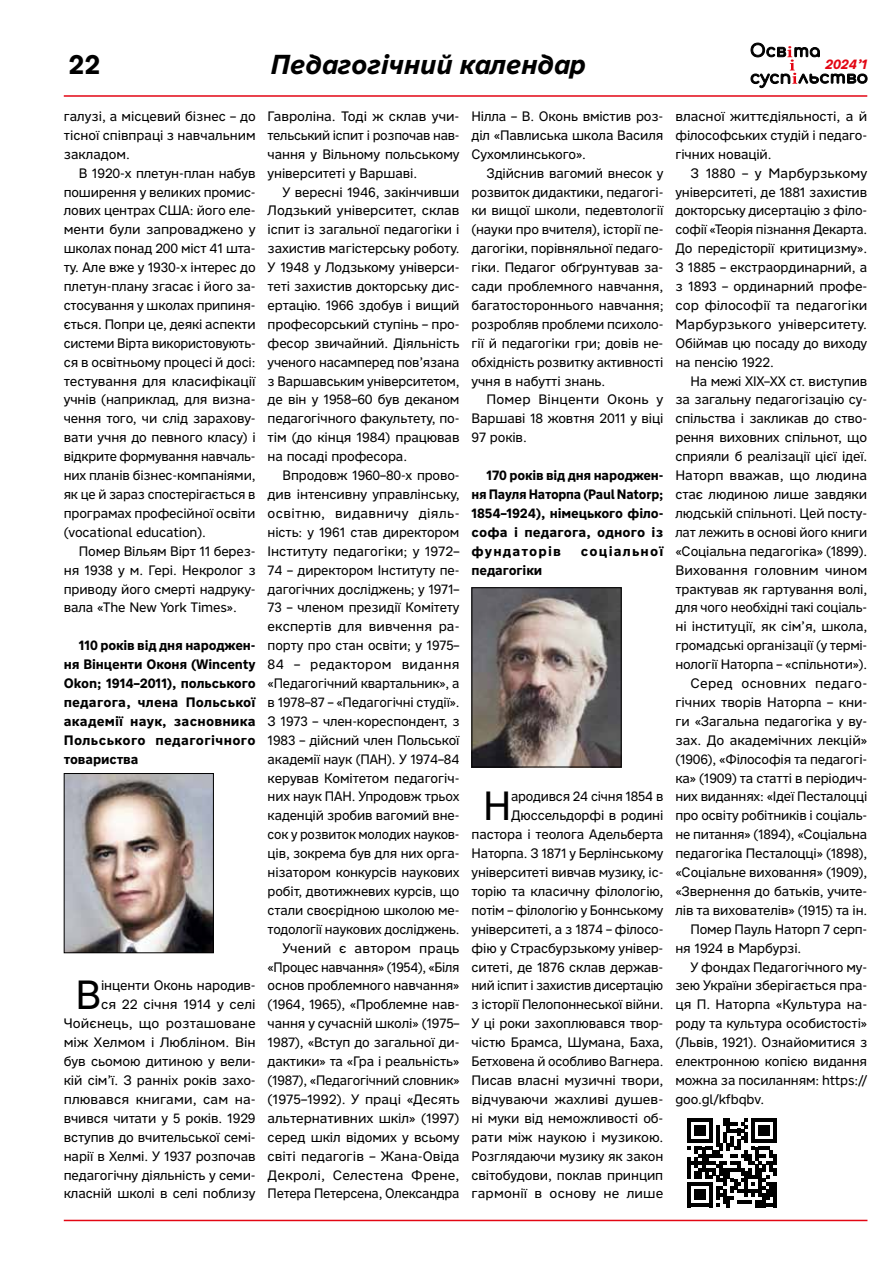
<style>
.page{position:relative;width:893px;height:1263px;background:#fff}
.page>*{position:absolute;margin:0;border:0;box-sizing:border-box;transform-origin:0 0}
.t1{font:40.05px "Nort";color:#000}
.t2{font:italic 700 27px "Nort";color:#000}
.t3{font:700 27px "Nort";color:#000}
.t4{font:13.5px/18.9px "Nort";letter-spacing:-.01em;color:#000;text-align:justify}
.t5{font:700 13.5px/18.9px "Nort";letter-spacing:.005em;color:#000;text-align:justify}
.t6{font:13.5px "Nort";letter-spacing:.02em;color:#000}
.t7{font:700 13.5px "Nort";letter-spacing:.08em;color:#000}
.t8{font:italic 700 13.5px "Nort";color:#e30613}
</style>
<div class="page">
<hr style="left:64px;top:95px;width:803px;height:2px;background:#e30613">
<svg style="left:751px;top:43px;width:116px;height:45px"></svg>
<hr style="left:64px;top:1220px;width:803px;height:1px;background:#e30613">
<img style="left:66px;top:775px;width:146px;height:176px">
<div style="left:64px;top:773px;width:150px;height:180px;border:1px solid #000"></div>
<img style="left:473px;top:589px;width:146px;height:176px">
<div style="left:471px;top:587px;width:150px;height:180px;border:1px solid #000"></div>
<svg style="left:687px;top:1118px;width:89px;height:89px"></svg>
<h2 class="t3" style="left:69px;top:46px;width:33px">22</h2>
<h2 class="t2" style="left:271px;top:46px;width:317px">Педагогічний календар</h2>
<p class="t8" style="left:825px;top:55px;width:44px">2024’1</p>
<p class="t4" style="left:64px;top:106px;width:193px">галузі, а місцевий бізнес – до тісної співпраці з навчальним закладом.</p>
<p class="t4" style="left:64px;top:163px;width:193px;text-indent:15px">В 1920-х плетун-план набув поширення у великих промис&shy;лових центрах США: його еле&shy;менти були запроваджено у школах понад 200 міст 41 шта&shy;ту. Але вже у 1930-х інтерес до плетун-плану згасає і його за&shy;стосування у школах припиня&shy;ється. Попри це, деякі аспекти системи Вірта використовують&shy;ся в освітньому процесі й досі: тестування для класифікації учнів (наприклад, для визна&shy;чення того, чи слід зарахову&shy;вати учня до певного класу) і відкрите формування навчаль&shy;них планів бізнес-компаніями, як це й зараз спостерігається в програмах професійної освіти (vocational education).</p>
<p class="t4" style="left:64px;top:541px;width:193px;text-indent:15px">Помер Вільям Вірт 11 берез&shy;ня 1938 у м. Гері. Некролог з приводу його смерті надруку&shy;вала «The New York Times».</p>
<p class="t5" style="left:64px;top:636px;width:193px;text-indent:15px">110 років від дня народжен&shy;ня Вінценти Оконя (Wincenty Okon; 1914–2011), польського педагога, члена Польської академії наук, засновника Польського педагогічного товариства</p>
<p class="t4" style="left:471px;top:106px;width:193px">Нілла – В. Оконь вмістив роз&shy;діл «Павлиська школа Василя Сухомлинського».</p>
<p class="t4" style="left:471px;top:163px;width:193px;text-indent:15px">Здійснив вагомий внесок у розвиток дидактики, педагогі&shy;ки вищої школи, педевтології (науки про вчителя), історії пе&shy;дагогіки, порівняльної педаго&shy;гіки. Педагог обґрунтував за&shy;сади проблемного навчання, багатостороннього навчання; розробляв проблеми психоло&shy;гії й педагогіки гри; довів не&shy;обхідність розвитку активності учня в набутті знань.</p>
<p class="t4" style="left:471px;top:390px;width:193px;text-indent:15px">Помер Вінценти Оконь у Варшаві 18 жовтня 2011 у віці 97 років.</p>
<p class="t5" style="left:471px;top:466px;width:193px;text-indent:15px">170 років від дня народжен&shy;ня Пауля Наторпа (Paul Natorp; 1854–1924), німецького філо&shy;софа і педагога, одного із фундаторів</p>
<p class="t4" style="left:675px;top:106px;width:193px">власної життєдіяльності, а й філософських студій і педаго&shy;гічних новацій.</p>
<p class="t4" style="left:675px;top:163px;width:193px;text-indent:15px">З 1880 – у Марбурзькому університеті, де 1881 захистив докторську дисертацію з філо&shy;софії «Теорія пізнання Декарта.<br>До передісторії критицизму».<br>З 1885 – екстраординарний, а з 1893 – ординарний профе&shy;сор філософії та педагогіки Марбурзького університету.<br>Обіймав цю посаду до виходу на пенсію 1922.</p>
<p class="t4" style="left:690px;top:371px;width:178px">На межі ХІХ–XX ст. виступив</p>
<p class="t4" style="left:675px;top:390px;width:193px">за загальну педагогізацію су-</p>
<p class="t4" style="left:675px;top:409px;width:193px">спільства і закликав до ство-</p>
<p class="t4" style="left:675px;top:428px;width:193px">рення виховних спільнот, що</p>
<p class="t4" style="left:675px;top:447px;width:193px">сприяли б реалізації цієї ідеї.</p>
<p class="t4" style="left:675px;top:465px;width:193px">Наторп вважав, що людина</p>
<p class="t4" style="left:675px;top:484px;width:193px">стає людиною лише завдяки</p>
<p class="t4" style="left:675px;top:503px;width:193px">людській спільноті. Цей посту-</p>
<p class="t4" style="left:675px;top:522px;width:193px">лат лежить в основі його книги</p>
<p class="t4" style="left:675px;top:541px;width:193px">«Соціальна педагогіка» (1899).</p>
<p class="t4" style="left:675px;top:560px;width:193px">Виховання головним чином</p>
<p class="t4" style="left:675px;top:579px;width:193px">трактував як гартування волі,</p>
<p class="t4" style="left:675px;top:598px;width:193px">для чого необхідні такі соціаль-</p>
<p class="t4" style="left:675px;top:617px;width:193px">ні інституції, як сім’я, школа,</p>
<p class="t4" style="left:675px;top:636px;width:193px">громадські організації (у термі-</p>
<p class="t4" style="left:675px;top:654px;width:193px">нології Наторпа – «спільноти»).</p>
<p class="t6" style="left:690px;top:674px;width:178px">Серед основних педаго-</p>
<p class="t4" style="left:675px;top:692px;width:193px">гічних творів Наторпа – кни-</p>
<p class="t4" style="left:675px;top:711px;width:193px">ги «Загальна педагогіка у ву-</p>
<p class="t4" style="left:675px;top:730px;width:193px">зах. До академічних лекцій»</p>
<p class="t4" style="left:675px;top:749px;width:193px">(1906), «Філософія та педагогі-</p>
<p class="t4" style="left:675px;top:768px;width:193px">ка» (1909) та статті в періодич-</p>
<p class="t4" style="left:675px;top:787px;width:193px">них виданнях: «Ідеї Песталоцці</p>
<p class="t4" style="left:675px;top:806px;width:193px">про освіту робітників і соціаль-</p>
<p class="t4" style="left:675px;top:825px;width:193px">не питання» (1894), «Соціальна</p>
<p class="t4" style="left:675px;top:843px;width:193px">педагогіка Песталоцці» (1898),</p>
<p class="t4" style="left:675px;top:862px;width:193px">«Соціальне виховання» (1909),</p>
<p class="t4" style="left:675px;top:881px;width:193px">«Звернення до батьків, учите-</p>
<p class="t4" style="left:675px;top:900px;width:193px">лів та вихователів» (1915) та ін.</p>
<p class="t4" style="left:690px;top:919px;width:178px">Помер Пауль Наторп 7 серп-</p>
<p class="t4" style="left:675px;top:938px;width:127px">ня 1924 в Марбурзі.</p>
<p class="t4" style="left:690px;top:957px;width:178px">У фондах Педагогічного му-</p>
<p class="t4" style="left:675px;top:976px;width:193px">зею України зберігається пра-</p>
<p class="t4" style="left:675px;top:995px;width:193px">ця П. Наторпа «Культура на-</p>
<p class="t4" style="left:675px;top:1014px;width:193px">роду та культура особистості»</p>
<p class="t4" style="left:675px;top:1032px;width:193px">(Львів, 1921). Ознайомитися з</p>
<p class="t4" style="left:675px;top:1051px;width:193px">електронною копією видання</p>
<p class="t4" style="left:675px;top:1070px;width:193px">можна за посиланням: https://</p>
<p class="t4" style="left:675px;top:1089px;width:90px">goo.gl/kfbqbv.</p>
<p class="t4" style="left:268px;top:106px;width:193px">Гавроліна. Тоді ж склав учи&shy;тельський іспит і розпочав нав&shy;чання у Вільному польському університеті у Варшаві.</p>
<p class="t4" style="left:268px;top:182px;width:193px;text-indent:15px">У вересні 1946, закінчивши Лодзький університет, склав іспит із загальної педагогіки і захистив магістерську роботу.<br>У 1948 у Лодзькому універси&shy;теті захистив докторську дис&shy;ертацію. 1966 здобув і вищий професорський ступінь – про&shy;фесор звичайний. Діяльність ученого насамперед пов’язана з Варшавським університетом, де він у 1958–60 був деканом педагогічного факультету, по&shy;тім (до кінця 1984) працював на посаді професора.</p>
<p class="t4" style="left:268px;top:465px;width:193px;text-align:right">Впродовж 1960–80-х прово&shy;див інтенсивну управлінську, освітню, видавничу діяль&shy;ність: у 1961 став директором<br>Інституту педагогіки; у 1972–<br>74 – директором Інституту пе&shy;дагогічних досліджень; у 1971–<br>73 – членом президії Комітету експертів для вивчення ра&shy;порту про стан освіти; у 1975–<br>84 – редактором видання «Педагогічний квартальник», а в 1978–87 – «Педагогічні студії».<br>З 1973 – член-кореспондент, з<br>1983 – дійсний член Польської академії наук (ПАН). У 1974–84 керував Комітетом педагогіч&shy;них наук ПАН. Упродовж трьох каденцій зробив вагомий вне&shy;сок у розвиток молодих науков&shy;ців, зокрема був для них орга&shy;нізатором конкурсів наукових робіт, двотижневих курсів, що стали своєрідною школою ме&shy;тодології наукових досліджень.<br>Учений є автором праць «Процес навчання» (1954), «Біля основ проблемного навчання» (1964, 1965), «Проблемне нав&shy;чання у сучасній школі» (1975–<br>1987), «Вступ до загальної ди&shy;дактики» та «Гра і реальність» (1987), «Педагогічний словник» (1975–1992). У праці «Десять альтернативних шкіл» (1997) серед шкіл відомих у всьому світі педагогів – Жана-Овіда<br>Декролі, Селестена Френе,<br>Петера Петерсена, Олександра</p>
<p class="t7" style="left:581px;top:542px;width:84px">соціальної</p>
<p class="t5" style="left:471px;top:560px;width:72px">педагогіки</p>
<p class="t4" style="left:471px;top:787px;width:193px;text-align:right">ародився 24 січня 1854 в<br>Дюссельдорфі в родині пастора і теолога Адельберта<br>Наторпа. З 1871 у Берлінському університеті вивчав музику, іс&shy;торію та класичну філологію, потім – філологію у Боннському університеті, а з 1874 – філосо&shy;фію у Страсбурзькому універ&shy;ситеті, де 1876 склав держав&shy;ний іспит і захистив дисертацію з історії Пелопоннеської війни.<br>У ці роки захоплювався твор&shy;чістю Брамса, Шумана, Баха,<br>Бетховена й особливо Вагнера.<br>Писав власні музичні твори, відчуваючи жахливі душев&shy;ні муки від неможливості об&shy;рати між наукою і музикою.<br>Розглядаючи музику як закон світобудови, поклав принцип гармонії в основу не лише</p>
<h1 class="t1" style="left:483px;top:779px;width:30px">Н</h1>
<p class="t4" style="left:64px;top:976px;width:193px;text-align:right">інценти Оконь народив-<br>ся 22 січня 1914 у селі<br>Чойєнець, що розташоване між Хелмом і Любліном. Він був сьомою дитиною у вели&shy;кій сім’ї. З ранніх років захо&shy;плювався книгами, сам на&shy;вчився читати у 5 років. 1929 вступив до вчительської семі&shy;нарії в Хелмі. У 1937 розпочав педагогічну діяльність у семи&shy;класній школі в селі поблизу</p>
<h1 class="t1" style="left:75px;top:968px;width:28px">В</h1>
</div>
